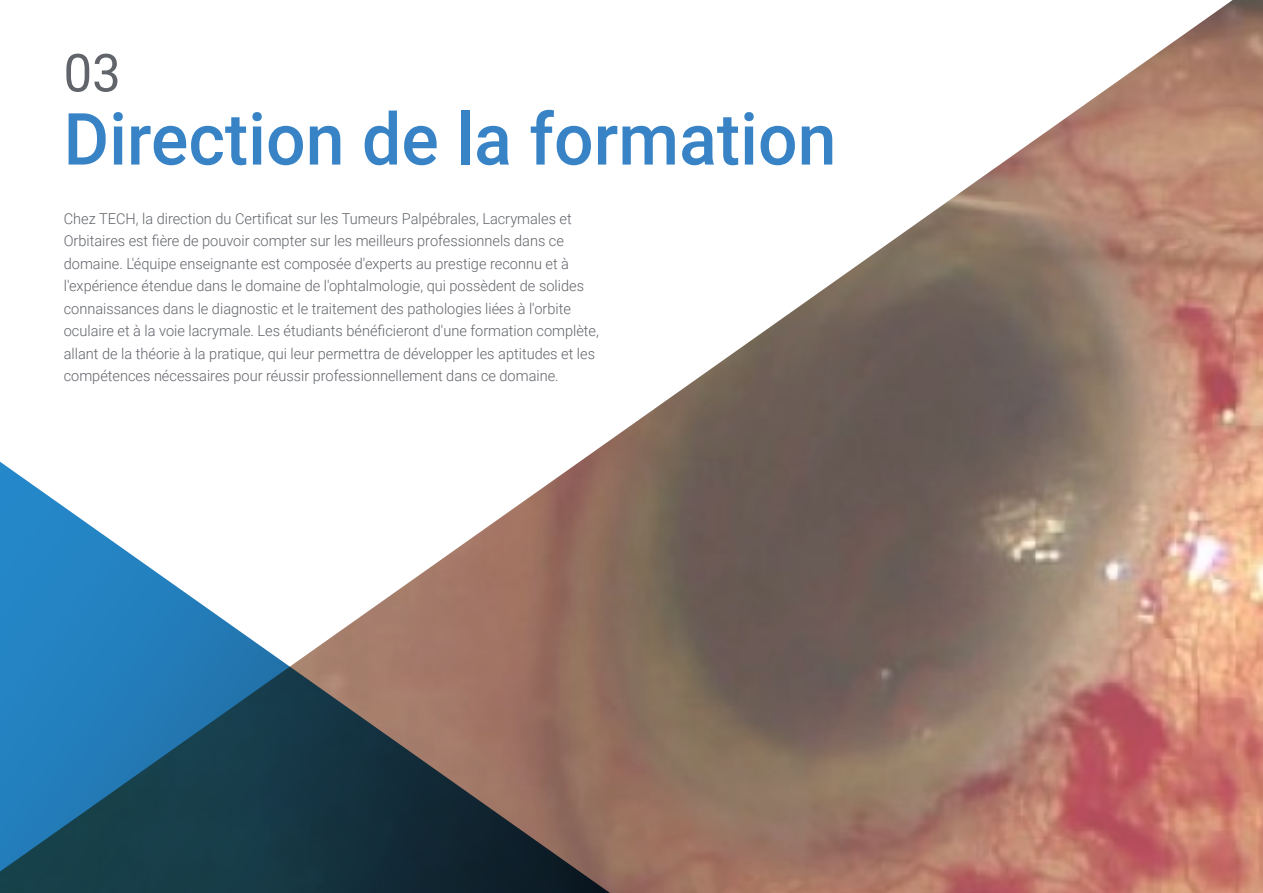
<style>
.page{position:relative;width:1263px;height:893px;background:#fff}
.page>*{position:absolute;margin:0;border:0;box-sizing:border-box;transform-origin:0 0}
.t1{font:500 72px "Roboto";color:#3783c5}
.t2{font:52.5px "Roboto";color:#61646a}
.t3{font:300 15px/22.5px "Roboto";color:#61646a}
</style>
<div class="page">
<img style="left:602px;top:0;width:661px;height:893px">
<svg style="left:0;top:446px;width:640px;height:447px"></svg>
<h2 class="t2" style="left:64px;top:36px;width:59px">03</h2>
<h1 class="t1" style="left:64px;top:89px;width:774px">Direction de la formation</h1>
<p class="t3" style="left:64px;top:207px;width:537px">Chez TECH, la direction du Certificat sur les Tumeurs Palpébrales, Lacrymales et Orbitaires est fière de pouvoir compter sur les meilleurs professionnels dans ce domaine. L'équipe enseignante est composée d'experts au prestige reconnu et à l'expérience étendue dans le domaine de l'ophtalmologie, qui possèdent de solides connaissances dans le diagnostic et le traitement des pathologies liées à l'orbite oculaire et à la voie lacrymale. Les étudiants bénéficieront d'une formation complète, allant de la théorie à la pratique, qui leur permettra de développer les aptitudes et les compétences nécessaires pour réussir professionnellement dans ce domaine.</p>
</div>
